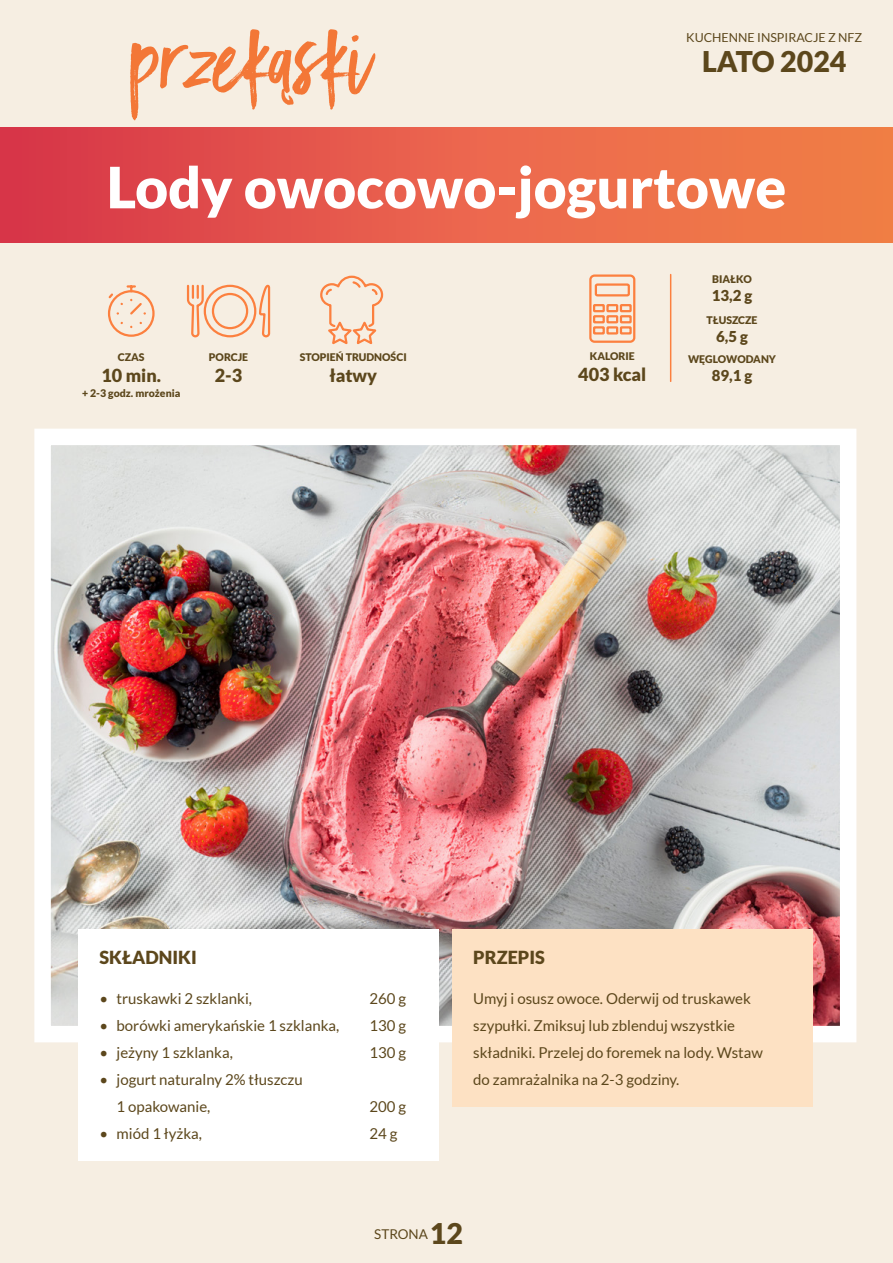
<style>
.page{position:relative;width:893px;height:1263px;background:#f6eee2}
.page>*{position:absolute;margin:0;border:0;box-sizing:border-box;transform-origin:0 0}
.H1_TYTUŁ_JEDZONKA{font:900 57px "Lato";color:#fff}
.t1{font:900 28.5px "Lato";color:#5c471c}
.H2_INFO{font:900 18px "Lato";color:#5c471c}
.SKŁADNIKI___PRZEPIS__p{font:900 18px "Lato";color:#5c471c}
.Tekst_PRZEPIS__p{font:15px/27px "Lato";color:#5c471c}
.H2_INFO-2{font:900 15px "Lato";color:#5c471c}
.t2{font:13.5px "Lato";color:#5c471c}
.t3{font:12.45px "Lato";color:#5c471c}
.H2_INFO-3{font:900 10.5px "Lato";color:#5c471c}
.s1{font-weight:900;font-size:28.5px}
</style>
<div class="page">
<img style="left:51px;top:446px;width:788px;height:579px">
<div style="left:34px;top:429px;width:822px;height:613px;border:16px solid #fff"></div>
<div style="left:0;top:128px;width:893px;height:115px;background:linear-gradient(to right,#da394c,#f58549)"></div>
<div style="left:108px;top:290px;width:47px;height:47px;border:2px solid #fc803f;border-radius:50%"></div>
<svg style="left:107px;top:285px;width:39px;height:43px"></svg>
<svg style="left:186px;top:284px;width:85px;height:54px"></svg>
<svg style="left:320px;top:275px;width:64px;height:70px"></svg>
<div style="left:589px;top:274px;width:46px;height:69px;border:2px solid #fc803f;border-radius:4px"></div>
<div style="left:595px;top:283px;width:35px;height:13px;border:2px solid #fc803f"></div>
<svg style="left:593px;top:303px;width:40px;height:33px"></svg>
<hr style="left:670px;top:275px;width:1px;height:106px;background:#fc803f">
<div style="left:79px;top:929px;width:360px;height:231px;background:#fff"></div>
<div style="left:452px;top:929px;width:360px;height:177px;background:#fde1c3"></div>
<svg style="left:130px;top:29px;width:245px;height:92px"></svg>
<p class="t3" style="left:686px;top:31px;width:178px">KUCHENNE INSPIRACJE Z NFZ</p>
<h2 class="t1" style="left:702px;top:45px;width:146px">LATO 2024</h2>
<h1 class="H1_TYTUŁ_JEDZONKA" style="left:107px;top:154px;width:681px">Lody owocowo-jogurtowe</h1>
<p class="H2_INFO-3" style="left:118px;top:351px;width:28px">CZAS</p>
<p class="H2_INFO" style="left:101px;top:365px;width:61px">10 min.</p>
<p class="H2_INFO-3" style="left:82px;top:387px;width:100px">+ 2-3 godz. mrożenia</p>
<p class="H2_INFO-3" style="left:209px;top:351px;width:41px">PORCJE</p>
<p class="H2_INFO" style="left:215px;top:365px;width:29px">2-3</p>
<p class="H2_INFO-3" style="left:300px;top:351px;width:108px">STOPIEŃ TRUDNOŚCI</p>
<p class="H2_INFO" style="left:329px;top:365px;width:49px">łatwy</p>
<p class="H2_INFO-3" style="left:590px;top:350px;width:46px">KALORIE</p>
<p class="H2_INFO" style="left:578px;top:364px;width:70px">403 kcal</p>
<p class="H2_INFO-3" style="left:712px;top:273px;width:41px">BIAŁKO</p>
<p class="H2_INFO-2" style="left:712px;top:287px;width:42px">13,2 g</p>
<p class="H2_INFO-3" style="left:707px;top:314px;width:52px">TŁUSZCZE</p>
<p class="H2_INFO-2" style="left:716px;top:327px;width:33px">6,5 g</p>
<p class="H2_INFO-3" style="left:688px;top:353px;width:89px">WĘGLOWODANY</p>
<p class="H2_INFO-2" style="left:712px;top:367px;width:42px">89,1 g</p>
<p class="SKŁADNIKI___PRZEPIS__p" style="left:100px;top:947px;width:99px">SKŁADNIKI</p>
<p class="Tekst_PRZEPIS__p" style="left:100px;top:985px;width:154px">• truskawki 2 szklanki,</p>
<p class="Tekst_PRZEPIS__p" style="left:370px;top:985px;width:38px">260 g</p>
<p class="Tekst_PRZEPIS__p" style="left:100px;top:1012px;width:241px">• borówki amerykańskie 1 szklanka,</p>
<p class="Tekst_PRZEPIS__p" style="left:370px;top:1012px;width:38px">130 g</p>
<p class="Tekst_PRZEPIS__p" style="left:100px;top:1039px;width:135px">• jeżyny 1 szklanka,</p>
<p class="Tekst_PRZEPIS__p" style="left:370px;top:1039px;width:38px">130 g</p>
<p class="Tekst_PRZEPIS__p" style="left:117px;top:1066px;width:188px;text-indent:-17px">• jogurt naturalny 2% tłuszczu<br>1 opakowanie,</p>
<p class="Tekst_PRZEPIS__p" style="left:370px;top:1093px;width:38px">200 g</p>
<p class="Tekst_PRZEPIS__p" style="left:100px;top:1120px;width:104px">• miód 1 łyżka,</p>
<p class="Tekst_PRZEPIS__p" style="left:370px;top:1120px;width:29px">24 g</p>
<p class="SKŁADNIKI___PRZEPIS__p" style="left:473px;top:947px;width:73px">PRZEPIS</p>
<p class="Tekst_PRZEPIS__p" style="left:473px;top:985px;width:291px">Umyj i osusz owoce. Oderwij od truskawek szypułki. Zmiksuj lub zblenduj wszystkie składniki. Przelej do foremek na lody. Wstaw do zamrażalnika na 2-3 godziny.</p>
<p class="t2" style="left:374px;top:1226px;width:90px">STRONA<span class="s1">12</span></p>
</div>
